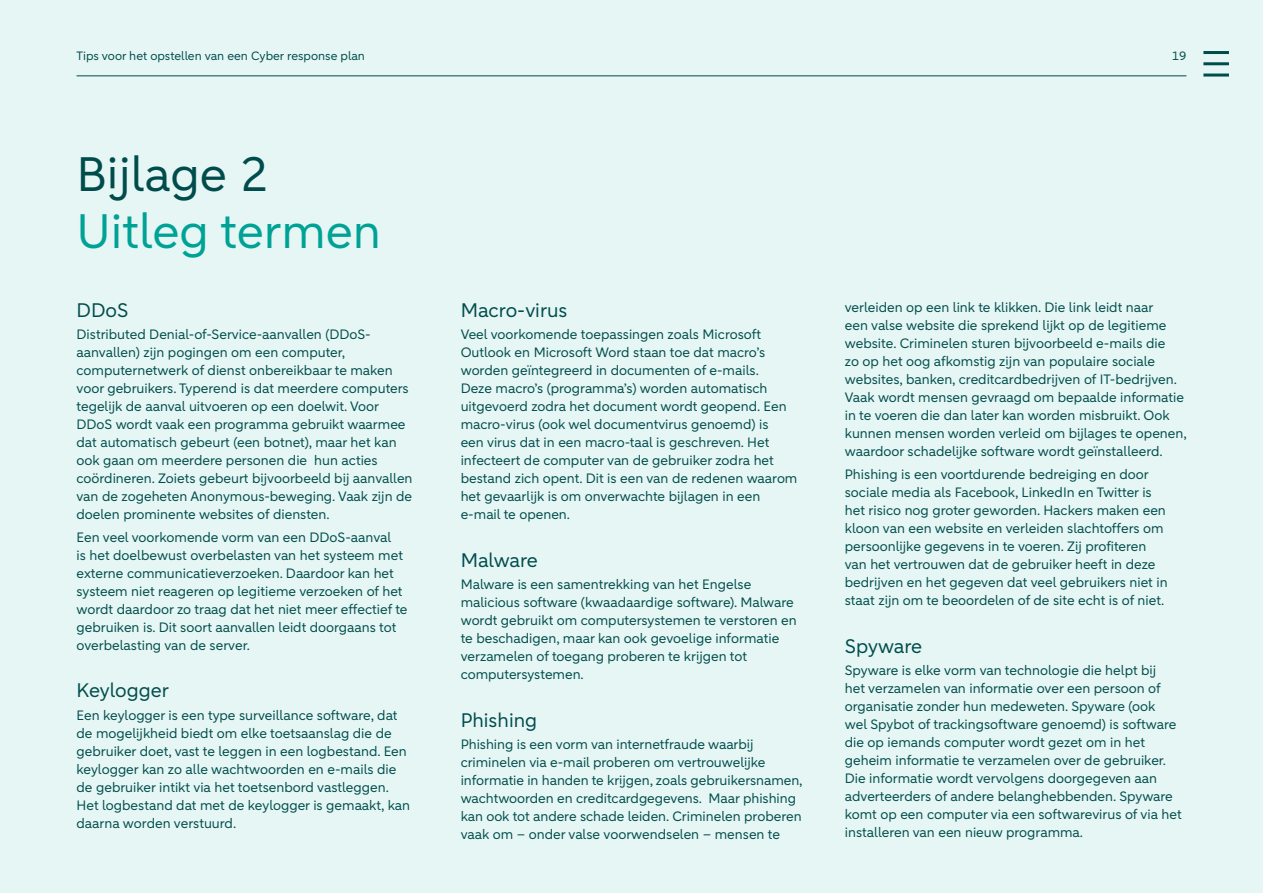
<style>
.page{position:relative;width:1263px;height:893px;background:#e5f6f4}
.page>*{position:absolute;margin:0;border:0;box-sizing:border-box;transform-origin:0 0}
.t1{font:48px "ABNAMRO Sans";color:#00a296}
.t2{font:48px "ABNAMRO Sans";color:#004c4c}
.t3{font:19.5px "ABNAMRO Sans";color:#004c4c}
.t4{font:13.5px/18px "ABNAMRO Sans";color:#004c4c}
.t5{font:12px "ABNAMRO Sans";color:#004c4c}
</style>
<div class="page">
<hr style="left:77px;top:75px;width:1109px;height:1px;background:#004c4c">
<hr style="left:1203px;top:74px;width:26px;height:3px;background:#004c4c">
<hr style="left:1203px;top:62px;width:26px;height:3px;background:#004c4c">
<hr style="left:1203px;top:51px;width:26px;height:3px;background:#004c4c">
<p class="t5" style="left:77px;top:48px;width:290px">Tips voor het opstellen van een Cyber response plan</p>
<p class="t5" style="left:1172px;top:48px;width:16px">19</p>
<h1 class="t2" style="left:77px;top:142px;width:194px">Bijlage 2</h1>
<h1 class="t1" style="left:77px;top:200px;width:306px">Uitleg termen</h1>
<h2 class="t3" style="left:77px;top:298px;width:53px">DDoS</h2>
<p class="t4" style="left:77px;top:326px;width:337px">Distributed Denial-of-Service-aanvallen (DDoS&shy;aanvallen) zijn pogingen om een computer, computernetwerk of dienst onbereikbaar te maken voor gebruikers. Typerend is dat meerdere computers tegelijk de aanval uitvoeren op een doelwit. Voor DDoS wordt vaak een programma gebruikt waarmee dat automatisch gebeurt (een botnet), maar het kan ook gaan om meerdere personen die hun acties coördineren. Zoiets gebeurt bijvoorbeeld bij aanvallen van de zogeheten Anonymous-beweging. Vaak zijn de doelen prominente websites of diensten.</p>
<p class="t4" style="left:77px;top:528px;width:332px">Een veel voorkomende vorm van een DDoS-aanval<br>is het doelbewust overbelasten van het systeem met externe communicatieverzoeken. Daardoor kan het systeem niet reageren op legitieme verzoeken of het wordt daardoor zo traag dat het niet meer effectief te gebruiken is. Dit soort aanvallen leidt doorgaans tot overbelasting van de server.</p>
<h2 class="t3" style="left:77px;top:678px;width:94px">Keylogger</h2>
<p class="t4" style="left:77px;top:706px;width:335px">Een keylogger is een type surveillance software, dat de mogelijkheid biedt om elke toetsaanslag die de gebruiker doet, vast te leggen in een logbestand. Een keylogger kan zo alle wachtwoorden en e-mails die de gebruiker intikt via het toetsenbord vastleggen.<br>Het logbestand dat met de keylogger is gemaakt, kan daarna worden verstuurd.</p>
<h2 class="t3" style="left:461px;top:298px;width:108px">Macro-virus</h2>
<p class="t4" style="left:461px;top:326px;width:338px">Veel voorkomende toepassingen zoals Microsoft Outlook en Microsoft Word staan toe dat macro’s worden geïntegreerd in documenten of e-mails.<br>Deze macro’s (programma’s) worden automatisch uitgevoerd zodra het document wordt geopend. Een macro-virus (ook wel documentvirus genoemd) is<br>een virus dat in een macro-taal is geschreven. Het infecteert de computer van de gebruiker zodra het bestand zich opent. Dit is een van de redenen waarom het gevaarlijk is om onverwachte bijlagen in een e-mail te openen.</p>
<h2 class="t3" style="left:461px;top:548px;width:79px">Malware</h2>
<p class="t4" style="left:461px;top:576px;width:338px">Malware is een samentrekking van het Engelse malicious software (kwaadaardige software). Malware wordt gebruikt om computersystemen te verstoren en te beschadigen, maar kan ook gevoelige informatie verzamelen of toegang proberen te krijgen tot computersystemen.</p>
<h2 class="t3" style="left:461px;top:708px;width:78px">Phishing</h2>
<p class="t4" style="left:461px;top:736px;width:343px">Phishing is een vorm van internetfraude waarbij criminelen via e-mail proberen om vertrouwelijke informatie in handen te krijgen, zoals gebruikersnamen, wachtwoorden en creditcardgegevens. Maar phishing kan ook tot andere schade leiden. Criminelen proberen vaak om – onder valse voorwendselen – mensen te</p>
<p class="t4" style="left:845px;top:299px;width:343px">verleiden op een link te klikken. Die link leidt naar<br>een valse website die sprekend lijkt op de legitieme website. Criminelen sturen bijvoorbeeld e-mails die<br>zo op het oog afkomstig zijn van populaire sociale websites, banken, creditcardbedrijven of IT-bedrijven.<br>Vaak wordt mensen gevraagd om bepaalde informatie in te voeren die dan later kan worden misbruikt. Ook kunnen mensen worden verleid om bijlages te openen, waardoor schadelijke software wordt geïnstalleerd.</p>
<p class="t4" style="left:845px;top:465px;width:324px">Phishing is een voortdurende bedreiging en door sociale media als Facebook, LinkedIn en Twitter is het risico nog groter geworden. Hackers maken een kloon van een website en verleiden slachtoffers om persoonlijke gegevens in te voeren. Zij profiteren van het vertrouwen dat de gebruiker heeft in deze bedrijven en het gegeven dat veel gebruikers niet in staat zijn om te beoordelen of de site echt is of niet.</p>
<h2 class="t3" style="left:845px;top:633px;width:79px">Spyware</h2>
<p class="t4" style="left:845px;top:661px;width:338px">Spyware is elke vorm van technologie die helpt bij<br>het verzamelen van informatie over een persoon of organisatie zonder hun medeweten. Spyware (ook<br>wel Spybot of trackingsoftware genoemd) is software die op iemands computer wordt gezet om in het geheim informatie te verzamelen over de gebruiker.<br>Die informatie wordt vervolgens doorgegeven aan adverteerders of andere belanghebbenden. Spyware komt op een computer via een softwarevirus of via het installeren van een nieuw programma.</p>
</div>
